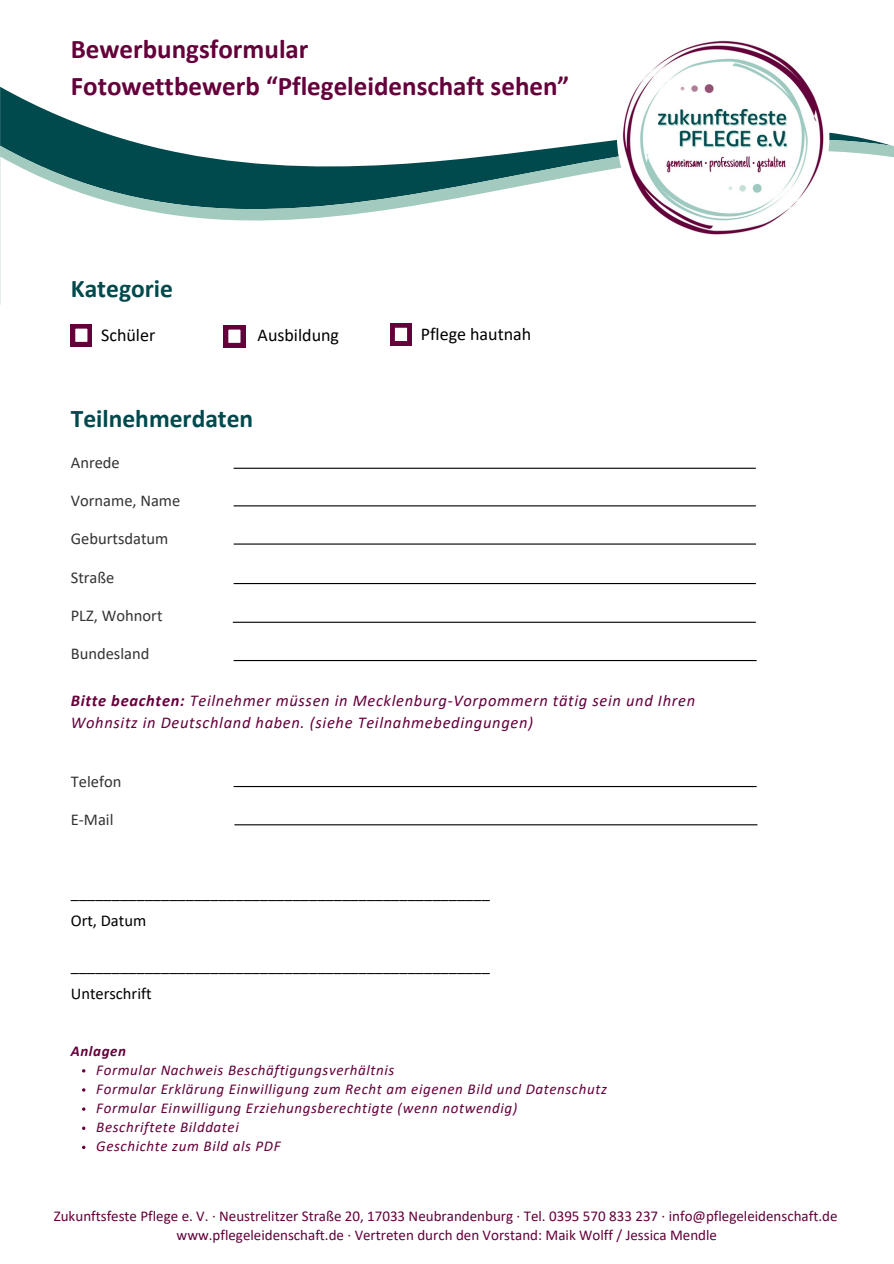
<style>
.page{position:relative;width:894px;height:1264px;background:#fff}
.page>*{position:absolute;margin:0;border:0;box-sizing:border-box;transform-origin:0 0}
.t1{font:700 27px/37.2px "Calibri";color:#64013a}
.t2{font:700 25.5px "Calibri";color:#00494c}
.t3{font:18px "Calibri";color:#000}
.t4{font:italic 16.5px/21.3px "Calibri";letter-spacing:.04em;color:#64013a}
.t5{font:16.5px/28px "Calibri";color:#000}
.t6{font:16.5px "Calibri";color:#343434}
.t7{font:italic 15px "Calibri";letter-spacing:.04em;color:#64013a}
.t8{font:15px "Calibri";color:#64013a}
.t9{font:italic 700 15px "Calibri";letter-spacing:.04em;color:#64013a}
.s1{font-weight:700}
</style>
<div class="page">
<svg style="left:0;top:86px;width:893px;height:253px"></svg>
<svg style="left:616px;top:40px;width:213px;height:203px"></svg>
<svg style="left:71px;top:324px;width:21px;height:22px"></svg>
<svg style="left:224px;top:325px;width:21px;height:22px"></svg>
<svg style="left:390px;top:323px;width:21px;height:22px"></svg>
<hr style="left:233px;top:467px;width:522px;height:2px;background:#000">
<hr style="left:233px;top:505px;width:522px;height:1px;background:#000">
<hr style="left:233px;top:543px;width:522px;height:1px;background:#000">
<hr style="left:233px;top:583px;width:522px;height:1px;background:#000">
<hr style="left:233px;top:621px;width:522px;height:2px;background:#000">
<hr style="left:233px;top:660px;width:523px;height:1px;background:#000">
<hr style="left:233px;top:786px;width:523px;height:1px;background:#000">
<hr style="left:234px;top:824px;width:523px;height:1px;background:#000">
<p class="t1" style="left:71px;top:32px;width:500px">Bewerbungsformular<br>Fotowettbewerb “Pflegeleidenschaft sehen”</p>
<h2 class="t2" style="left:71px;top:278px;width:104px">Kategorie</h2>
<h2 class="t3" style="left:101px;top:328px;width:56px">Schüler</h2>
<h1 class="t3" style="left:257px;top:328px;width:83px">Ausbildung</h1>
<h2 class="t3" style="left:420px;top:327px;width:112px">Pflege hautnah</h2>
<h2 class="t2" style="left:71px;top:408px;width:184px">Teilnehmerdaten</h2>
<h2 class="t6" style="left:71px;top:455px;width:51px">Anrede</h2>
<h2 class="t6" style="left:71px;top:493px;width:111px">Vorname, Name</h2>
<h2 class="t6" style="left:71px;top:532px;width:99px">Geburtsdatum</h2>
<h2 class="t6" style="left:71px;top:570px;width:45px">Straße</h2>
<h2 class="t6" style="left:71px;top:608px;width:93px">PLZ, Wohnort</h2>
<h2 class="t6" style="left:71px;top:646px;width:80px">Bundesland</h2>
<h3 class="t4" style="left:71px;top:691px;width:625px"><span class="s1">Bitte beachten:</span> Teilnehmer müssen in Mecklenburg-Vorpommern tätig sein und Ihren<br>Wohnsitz in Deutschland haben. (siehe Teilnahmebedingungen)</h3>
<h2 class="t6" style="left:71px;top:774px;width:52px">Telefon</h2>
<h2 class="t6" style="left:71px;top:813px;width:44px">E-Mail</h2>
<h1 class="t5" style="left:71px;top:879px;width:420px">___________________________________________________<br>Ort, Datum</h1>
<h1 class="t5" style="left:71px;top:953px;width:420px">___________________________________________________</h1>
<h1 class="t5" style="left:71px;top:981px;width:82px">Unterschrift</h1>
<p class="t9" style="left:71px;top:1044px;width:57px">Anlagen</p>
<p class="t7" style="left:96px;top:1063px;width:299px">Formular Nachweis Beschäftigungsverhältnis</p>
<p class="t7" style="left:96px;top:1082px;width:512px">Formular Erklärung Einwilligung zum Recht am eigenen Bild und Datenschutz</p>
<p class="t7" style="left:96px;top:1101px;width:422px">Formular Einwilligung Erziehungsberechtigte (wenn notwendig)</p>
<p class="t7" style="left:96px;top:1120px;width:144px">Beschriftete Bilddatei</p>
<p class="t7" style="left:96px;top:1140px;width:186px">Geschichte zum Bild als PDF</p>
<h2 class="t8" style="left:54px;top:1210px;width:785px">Zukunftsfeste Pflege e. V. · Neustrelitzer Straße 20, 17033 Neubrandenburg · Tel. 0395 570 833 237 · info@pflegeleidenschaft.de</h2>
<h2 class="t8" style="left:176px;top:1228px;width:541px">www.pflegeleidenschaft.de · Vertreten durch den Vorstand: Maik Wolff / Jessica Mendle</h2>
</div>
